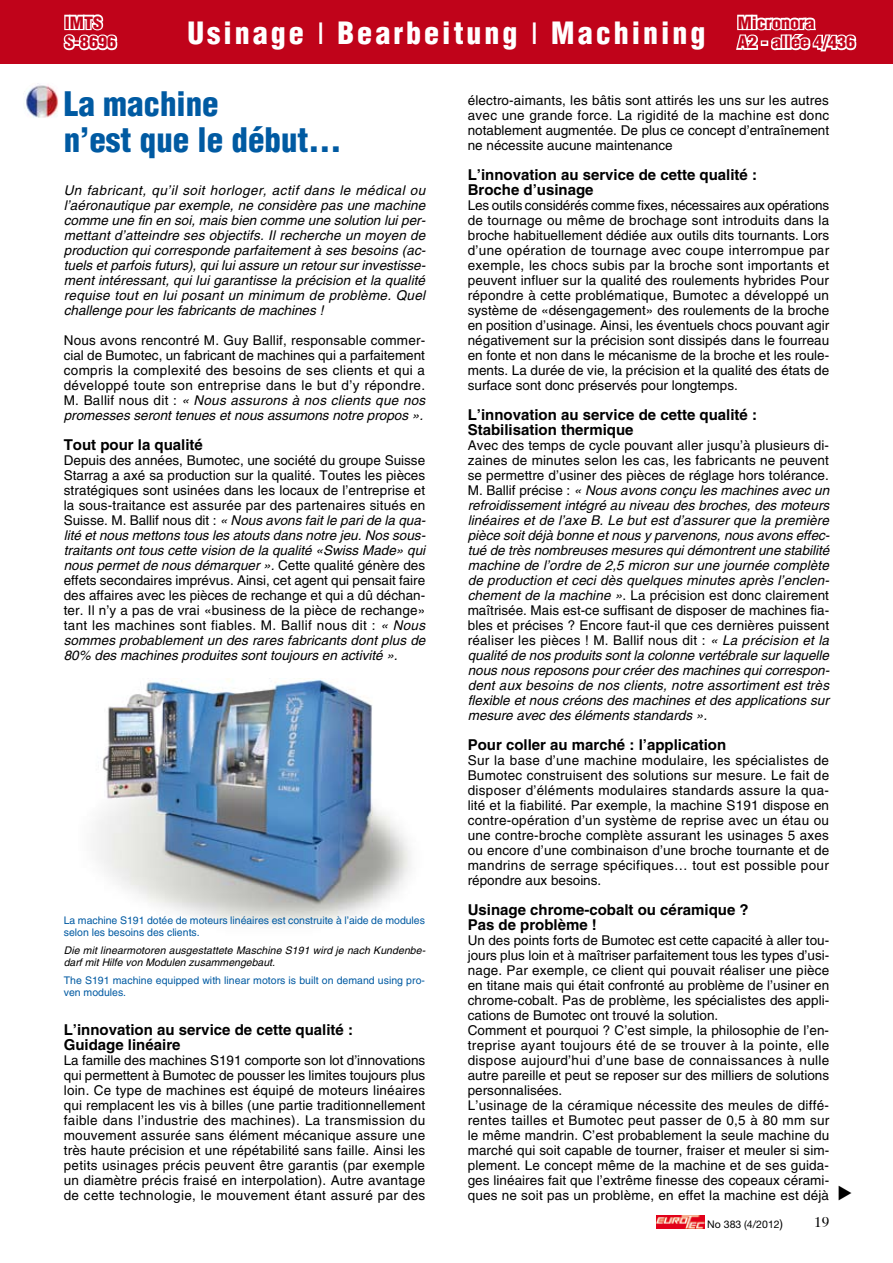
<style>
.page{position:relative;width:893px;height:1263px;background:#fff}
.page>*{position:absolute;margin:0;border:0;box-sizing:border-box;transform-origin:0 0}
.t1{font:900 condensed 33px/36px "Helvetica";color:#005aa2}
.t2{font:900 condensed 30px "Helvetica";letter-spacing:.1em;color:#fff}
.t3{font:900 condensed 16.5px/19.8px "Helvetica";color:#c0031a;scale:1.1 1}
.t4{font:700 15px/15px "Helvetica";color:#000}
.t5{font:13.5px/15px "Helvetica";letter-spacing:.01em;color:#000;text-align:justify}
.t6{font:italic 13.5px/15px "Helvetica";color:#000;text-align:justify}
.t7{font:10.5px/12px "Helvetica";letter-spacing:.005em;color:#005aa2}
.t8{font:italic 10.5px/12px "Helvetica";letter-spacing:.01em;color:#000}
.t9{font:10.5px "Helvetica Neue";color:#000}
.s1{font-weight:400;font-stretch:normal}
.s2{font-style:italic}
.s3{font-style:normal}
.s4{font-size:12px}
</style>
<div class="page">
<svg style="left:656px;top:1215px;width:1px;height:13px"></svg>
<img style="left:657px;top:1215px;width:47px;height:13px">
<div style="left:0;top:0;width:893px;height:64px;background:#c0031a"></div>
<svg style="left:736px;top:14px;width:121px;height:38px"></svg>
<img style="left:97px;top:678px;width:314px;height:248px">
<img style="left:23px;top:83px;width:35px;height:35px">
<svg style="left:63px;top:14px;width:55px;height:37px"></svg>
<p class="t3" style="left:65px;top:13px;width:48px">IMTS<br>S-8696</p>
<h2 class="t2" style="left:188px;top:14px;width:519px">Usinage <span class="s1">l</span> Bearbeitung <span class="s1">l</span> Machining</h2>
<p class="t3" style="left:738px;top:13px;width:108px">Micronora<br>A2 - allée 4/436</p>
<h1 class="t1" style="left:64px;top:85px;width:279px">La machine<br>n’est que le début…</h1>
<p class="t6" style="left:64px;top:183px;width:363px">Un fabricant, qu’il soit horloger, actif dans le médical ou l’aéronautique par exemple, ne considère pas une machine comme une fin en soi, mais bien comme une solution lui per&shy;mettant d’atteindre ses objectifs. Il recherche un moyen de production qui corresponde parfaitement à ses besoins (ac&shy;tuels et parfois futurs), qui lui assure un retour sur investisse&shy;ment intéressant, qui lui garantisse la précision et la qualité requise tout en lui posant un minimum de problème. Quel challenge pour les fabricants de machines !</p>
<p class="t5" style="left:64px;top:333px;width:363px">Nous avons rencontré M. Guy Ballif, responsable commer&shy;cial de Bumotec, un fabricant de machines qui a parfaitement compris la complexité des besoins de ses clients et qui a développé toute son entreprise dans le but d’y répondre.<br>M. Ballif nous dit : <span class="s2">« Nous assurons à nos clients que nos promesses seront tenues et nous assumons notre propos ».</span></p>
<p class="t4" style="left:64px;top:437px;width:141px">Tout pour la qualité</p>
<p class="t5" style="left:64px;top:453px;width:363px">Depuis des années, Bumotec, une société du groupe Suisse Starrag a axé sa production sur la qualité. Toutes les pièces stratégiques sont usinées dans les locaux de l’entreprise et la sous-traitance est assurée par des partenaires situés en Suisse. M. Ballif nous dit : <span class="s2">« Nous avons fait le pari de la qua&shy;lité et nous mettons tous les atouts dans notre jeu. Nos sous&shy;traitants ont tous cette vision de la qualité «Swiss Made» qui nous permet de nous démarquer ».</span> Cette qualité génère des effets secondaires imprévus. Ainsi, cet agent qui pensait faire des affaires avec les pièces de rechange et qui a dû déchan&shy;ter. I l n’y a pas de vrai «business de la pièce de rechange» tant les machines sont fiables. M. Ballif nous dit : <span class="s2">« Nous sommes probablement un des rares fabricants dont plus de 80% des machines produites sont toujours en activité ».</span></p>
<p class="t7" style="left:64px;top:914px;width:363px">La machine S191 dotée de moteurs linéaires est construite à l’aide de modules selon les besoins des clients.</p>
<p class="t8" style="left:64px;top:944px;width:363px">Die mit linearmotoren ausgestattete Maschine S191 wird je nach Kundenbe&shy;darf mit Hilfe von Modulen zusammengebaut.</p>
<p class="t7" style="left:64px;top:974px;width:363px">The S191 machine equipped with linear motors is built on demand using pro&shy;ven modules.</p>
<p class="t4" style="left:64px;top:1022px;width:291px">L’innovation au service de cette qualité :<br>Guidage linéaire</p>
<p class="t5" style="left:64px;top:1053px;width:363px">La famille des machines S191 comporte son lot d’innovations qui permettent à Bumotec de pousser les limites toujours plus loin. Ce type de machines est équipé de moteurs linéaires qui remplacent les vis à billes (une partie traditionnellement faible dans l’industrie des machines). La transmission du mouvement assurée sans élément mécanique assure une très haute précision et une répétabilité sans faille. Ainsi les petits usinages précis peuvent être garantis (par exemple un diamètre précis fraisé en interpolation). Autre avantage de cette technologie, le mouvement étant assuré par des</p>
<p class="t5" style="left:468px;top:93px;width:363px">électro-aimants, les bâtis sont attirés les uns sur les autres avec une grande force. La rigidité de la machine est donc notablement augmentée. De plus ce concept d’entraînement ne nécessite aucune maintenance</p>
<p class="t4" style="left:468px;top:167px;width:291px">L’innovation au service de cette qualité :<br>Broche d’usinage</p>
<p class="t5" style="left:468px;top:198px;width:363px">Les outils considérés comme fixes, nécessaires aux opérations de tournage ou même de brochage sont introduits dans la broche habituellement dédiée aux outils dits tournants. Lors d’une opération de tournage avec coupe interrompue par exemple, les chocs subis par la broche sont importants et peuvent influer sur la qualité des roulements hybrides Pour répondre à cette problématique, Bumotec a développé un système de «désengagement» des roulements de la broche en position d’usinage. Ainsi, les éventuels chocs pouvant agir négativement sur la précision sont dissipés dans le fourreau en fonte et non dans le mécanisme de la broche et les roule&shy;ments. La durée de vie, la précision et la qualité des états de surface sont donc préservés pour longtemps.</p>
<p class="t4" style="left:468px;top:407px;width:291px">L’innovation au service de cette qualité :<br>Stabilisation thermique</p>
<p class="t6" style="left:468px;top:438px;width:363px"><span class="s3">Avec des temps de cycle pouvant aller jusqu’à plusieurs di&shy;zaines de minutes selon les cas, les fabricants ne peuvent se permettre d’usiner des pièces de réglage hors tolérance.<br>M. Ballif précise :</span> « Nous avons conçu les machines avec un refroidissement intégré au niveau des broches, des moteurs linéaires et de l’axe B. Le but est d’assurer que la première pièce soit déjà bonne et nous y parvenons, nous avons effec&shy;tué de très nombreuses mesures qui démontrent une stabilité machine de l’ordre de 2,5 micron sur une journée complète de production et ceci dès quelques minutes après l’enclen&shy;chement de la machine »<span class="s3">. La précision est donc clairement maîtrisée. Mais est-ce suffisant de disposer de machines fia&shy;bles et précises ? Encore faut-il que ces dernières puissent réaliser les pièces ! M. Ballif nous dit :</span> « La précision et la qualité de nos produits sont la colonne vertébrale sur laquelle nous nous reposons pour créer des machines qui correspon&shy;dent aux besoins de nos clients, notre assortiment est très flexible et nous créons des machines et des applications sur mesure avec des éléments standards ».</p>
<p class="t4" style="left:468px;top:737px;width:260px">Pour coller au marché : l’application</p>
<p class="t5" style="left:468px;top:753px;width:363px">Sur la base d’une machine modulaire, les spécialistes de Bumotec construisent des solutions sur mesure. Le fait de disposer d’éléments modulaires standards assure la qua&shy;lité et la fiabilité. Par exemple, la machine S191 dispose en contre-opération d’un système de reprise avec un étau ou une contre-broche complète assurant les usinages 5 axes ou encore d’une combinaison d’une broche tournante et de mandrins de serrage spécifiques… tout est possible pour répondre aux besoins.</p>
<p class="t4" style="left:468px;top:902px;width:282px">Usinage chrome-cobalt ou céramique ?<br>Pas de problème !</p>
<p class="t5" style="left:468px;top:933px;width:363px;text-align:left">U n des points forts de Bumotec est cette capacité à aller tou&shy;jours plus loin et à maîtriser parfaitement tous les types d’usi&shy;nage. Par exemple, ce client qui pouvait réaliser une pièce en titane mais qui était confronté au problème de l’usiner en chrome-cobalt. Pas de problème, les spécialistes des appli&shy;cations de Bumotec ont trouvé la solution.<br>Comment et pourquoi ? C’est simple, la philosophie de l’en&shy;treprise ayant toujours été de se trouver à la pointe, elle dispose aujourd’hui d’une base de connaissances à nulle autre pareille et peut se reposer sur des milliers de solutions personnalisées.<br>L’usinage de la céramique nécessite des meules de diffé&shy;rentes tailles et Bumotec peut passer de 0,5 à 80 mm sur le même mandrin. C’est probablement la seule machine du marché qui soit capable de tourner, fraiser et meuler si sim&shy;plement. Le concept même de la machine et de ses guida&shy;ges linéaires fait que l’extrême finesse des copeaux cérami&shy;ques ne soit pas un problème, en effet la machine est déjà</p>
<p class="t9" style="left:707px;top:1218px;width:77px">No 383 (4/2012<span class="s4">)</span></p>
</div>
